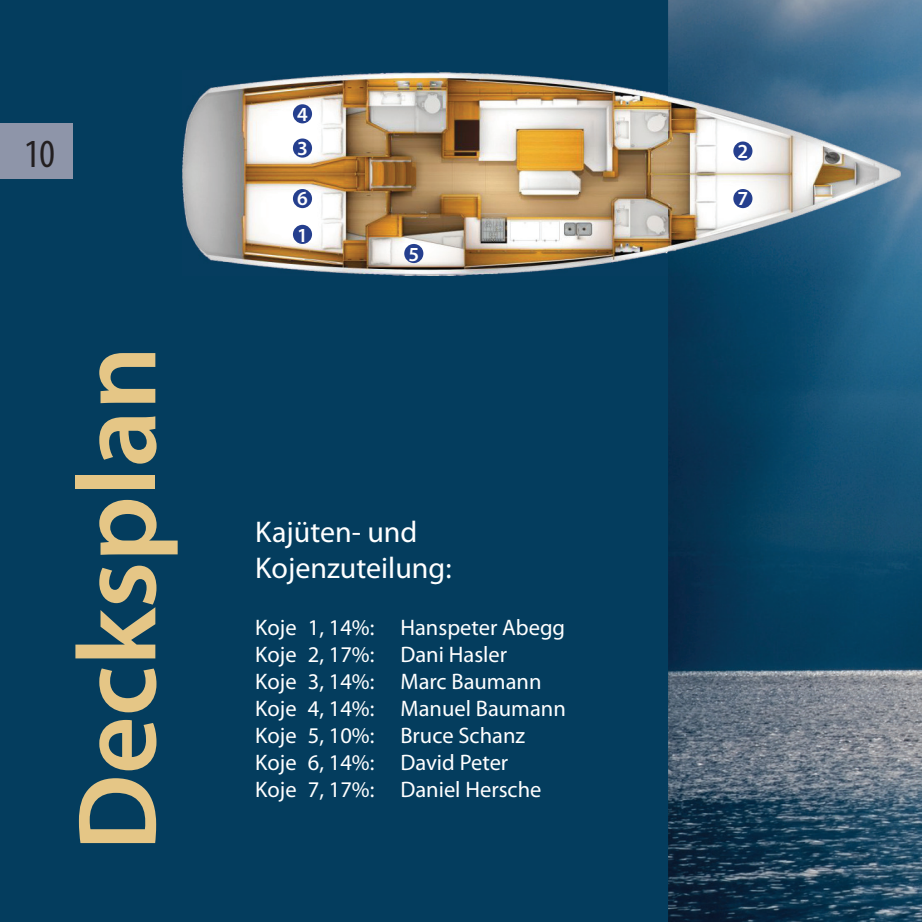
<style>
.page{position:relative;width:922px;height:922px;background:#fff}
.page>*{position:absolute;margin:0;border:0;box-sizing:border-box;transform-origin:0 0}
.t1{font:600 112.5px "Myriad Pro";color:#e5c686}
.t2{font:condensed 40px "Myriad Pro";color:#231f20}
.t3{font:30px/36px "Myriad Pro";color:#fff}
.t4{font:22.5px/27px "Myriad Pro";color:#fff}
.t5{font:600 20px "Myriad Pro";color:#fff}
</style>
<div class="page">
<div style="left:0;top:0;width:921px;height:921px;background:#043d5e"></div>
<img style="left:668px;top:0;width:253px;height:921px">
<img style="left:182px;top:71px;width:718px;height:204px">
<div style="left:293px;top:138px;width:19px;height:20px;background:#253f8e;border-radius:50%"></div>
<div style="left:733px;top:141px;width:19px;height:20px;background:#253f8e;border-radius:50%"></div>
<div style="left:293px;top:225px;width:19px;height:19px;background:#253f8e;border-radius:50%"></div>
<div style="left:293px;top:104px;width:19px;height:19px;background:#253f8e;border-radius:50%"></div>
<div style="left:404px;top:244px;width:19px;height:19px;background:#253f8e;border-radius:50%"></div>
<div style="left:293px;top:189px;width:19px;height:19px;background:#253f8e;border-radius:50%"></div>
<div style="left:733px;top:189px;width:19px;height:19px;background:#253f8e;border-radius:50%"></div>
<div style="left:0;top:123px;width:73px;height:56px;background:#8e95a9"></div>
<h2 class="t2" style="left:24px;top:129px;width:32px">10</h2>
<h1 class="t1" style="left:46px;top:850px;width:506px;rotate:-90deg">Decksplan</h1>
<p class="t5" style="left:297px;top:101px;width:12px">4</p>
<p class="t5" style="left:297px;top:136px;width:12px">3</p>
<p class="t5" style="left:737px;top:139px;width:12px">2</p>
<p class="t5" style="left:297px;top:186px;width:12px">6</p>
<p class="t5" style="left:737px;top:186px;width:12px">7</p>
<p class="t5" style="left:297px;top:222px;width:12px">1</p>
<p class="t5" style="left:408px;top:241px;width:12px">5</p>
<h3 class="t3" style="left:255px;top:513px;width:198px">Kajüten- und<br>Kojenzuteilung:</h3>
<p class="t4" style="left:255px;top:613px;width:312px">Koje 1, 14%: Hanspeter Abegg<br>Koje 2, 17%: Dani Hasler<br>Koje 3, 14%: Marc Baumann<br>Koje 4, 14%: Manuel Baumann<br>Koje 5, 10%: Bruce Schanz<br>Koje 6, 14%: David Peter<br>Koje 7, 17%: Daniel Hersche</p>
</div>
